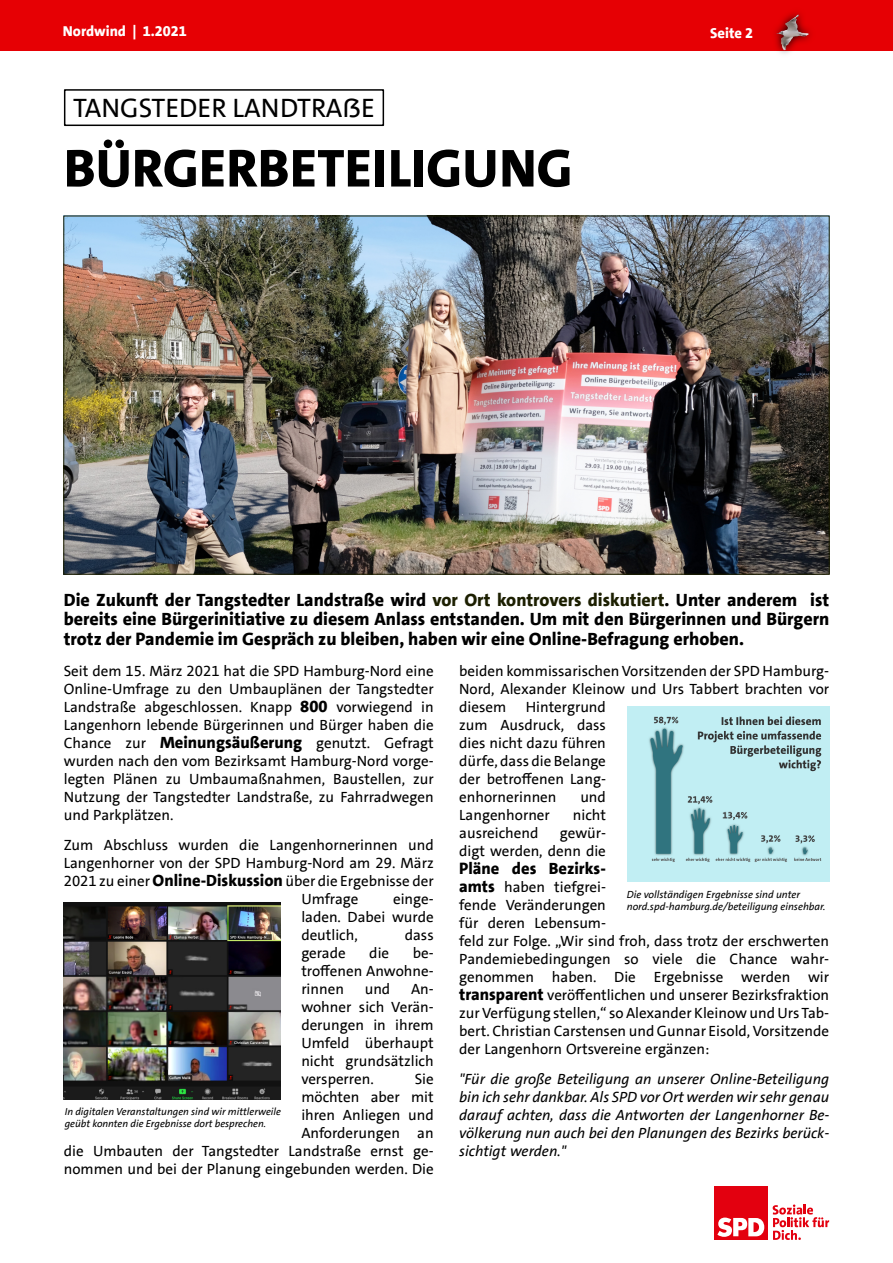
<style>
.page{position:relative;width:893px;height:1263px;background:#fff}
.page>*{position:absolute;margin:0;border:0;box-sizing:border-box;transform-origin:0 0}
.t1{font:800 54px "SPD The Sans Versal";color:#000}
.t2{font:27px "SPD The Sans Versal";color:#000}
.t3{font:800 18px/19.5px "SPD The Sans";color:#000;text-align:justify}
.t4{font:800 16.5px "SPD The Sans";color:#000}
.t5{font:15px/18px "SPD The Sans";color:#000;text-align:justify}
.t6{font:italic 15px/18px "SPD The Sans";color:#000;text-align:justify}
.t7{font:800 14.55px "SPD The Sans";color:#fff}
.t8{font:italic 10.5px/12.5px "SPD The Sans";color:#000}
.t9{font:italic 10.35px/11.1px "SPD The Sans";color:#000}
.s1{color:#1c1f00}
.s2{font-weight:800;font-size:16.5px}
</style>
<div class="page">
<div style="left:0;top:0;width:893px;height:51px;background:#e60004"></div>
<img style="left:775px;top:12px;width:36px;height:42px">
<img style="left:777px;top:15px;width:31px;height:35px">
<div style="left:714px;top:1186px;width:54px;height:54px;background:#e3000f"></div>
<svg style="left:717px;top:1217px;width:47px;height:20px"></svg>
<svg style="left:773px;top:1204px;width:56px;height:36px"></svg>
<div style="left:64px;top:89px;width:320px;height:37px;border:2px solid #000"></div>
<img style="left:65px;top:218px;width:763px;height:355px">
<img style="left:64px;top:903px;width:216px;height:196px">
<img style="left:627px;top:706px;width:202px;height:176px">
<p class="t7" style="left:63px;top:26px;width:125px">Nordwind | 1.2021</p>
<p class="t7" style="left:710px;top:27px;width:44px">Seite 2</p>
<h2 class="t2" style="left:73px;top:97px;width:303px">TANGSTEDER LANDTRAßE</h2>
<h1 class="t1" style="left:64px;top:147px;width:510px">BÜRGERBETEILIGUNG</h1>
<p class="t3" style="left:64px;top:592px;width:767px">Die Zukunft der Tangstedter Landstraße wird <span class="s1">vor Ort kontrovers diskutiert</span>. Unter anderem ist bereits eine Bürgerinitiative zu diesem Anlass entstanden. Um mit den Bürgerinnen und Bürgern trotz der Pandemie im Gespräch zu bleiben, haben wir eine Online-Befragung erhoben.</p>
<p class="t5" style="left:64px;top:663px;width:371px">Seit dem 15. März 2021 hat die SPD Hamburg-Nord eine Online-Umfrage zu den Umbauplänen der Tangstedter Landstraße abgeschlossen. Knapp <span class="s2">800</span> vorwiegend in Langenhorn lebende Bürgerinnen und Bürger haben die Chance zur <span class="s2">Meinungsäußerung</span> genutzt. Gefragt wurden nach den vom Bezirksamt Hamburg-Nord vorge&shy;legten Plänen zu Umbaumaßnahmen, Baustellen, zur Nutzung der Tangstedter Landstraße, zu Fahrradwegen und Parkplätzen.</p>
<p class="t5" style="left:64px;top:837px;width:371px">Zum Abschluss wurden die Langenhornerinnen und</p>
<p class="t5" style="left:64px;top:855px;width:371px">Langenhorner von der SPD Hamburg-Nord am 29. März</p>
<p class="t5" style="left:64px;top:873px;width:371px">2021 zu einer <span class="s2">Online-Diskussion</span> über die Ergebnisse der</p>
<p class="t5" style="left:301px;top:891px;width:59px">Umfrage</p>
<p class="t5" style="left:459px;top:663px;width:371px">beiden kommissarischen Vorsitzenden der SPD Hamburg-Nord, Alexander Kleinow und Urs Tabbert brachten vor diesem</p>
<p class="t5" style="left:459px;top:699px;width:148px;text-indent:67px">Hintergrund zum Ausdruck, dass dies nicht dazu führen dürfe, dass die Belange der betroffenen Lang&shy;enhornerinnen</p>
<p class="t5" style="left:580px;top:789px;width:27px">und</p>
<p class="t5" style="left:459px;top:807px;width:92px">Langenhorner</p>
<p class="t5" style="left:573px;top:807px;width:35px">nicht</p>
<p class="t5" style="left:459px;top:825px;width:81px">ausreichend</p>
<p class="t5" style="left:459px;top:825px;width:148px;text-align:right">gewür-<br>digt werden, denn die</p>
<p class="t4" style="left:459px;top:862px;width:148px">Pläne des Bezirks-</p>
<p class="t5" style="left:459px;top:879px;width:371px;text-align:left"><span class="s2">amts</span> haben tiefgrei-<br>fende Veränderungen<br>für deren Lebensum-<br>feld zur Folge. „Wir sind froh, dass trotz der erschwerten Pandemiebedingungen so viele die Chance wahr&shy;genommen haben. Die Ergebnisse werden wir <span class="s2">transparent</span> veröffentlichen und unserer Bezirksfraktion zur Verfügung stellen,“ so Alexander Kleinow und Urs Tab&shy;bert. Christian Carstensen und Gunnar Eisold, Vorsitzende der Langenhorn Ortsvereine ergänzen:</p>
<p class="t6" style="left:459px;top:1071px;width:371px">"Für die große Beteiligung an unserer Online-Beteiligung bin ich sehr dankbar. Als SPD vor Ort werden wir sehr genau darauf achten, dass die Antworten der Langenhorner Be&shy;völkerung nun auch bei den Planungen des Bezirks berück&shy;sichtigt werden."</p>
<p class="t8" style="left:627px;top:889px;width:200px">Die vollständigen Ergebnisse sind unter nord.spd-hamburg.de/beteiligung einsehbar.</p>
<p class="t5" style="left:301px;top:891px;width:134px;text-indent:92px">einge&shy;laden. Dabei wurde deutlich,</p>
<p class="t5" style="left:405px;top:927px;width:30px">dass</p>
<p class="t5" style="left:301px;top:945px;width:134px;text-indent:111px">be&shy;troffenen Anwohne&shy;rinnen</p>
<p class="t5" style="left:301px;top:945px;width:46px">gerade</p>
<p class="t5" style="left:369px;top:945px;width:21px">die</p>
<p class="t5" style="left:365px;top:981px;width:27px">und</p>
<p class="t5" style="left:301px;top:981px;width:134px;text-indent:110px">An&shy;wohner sich Verän&shy;derungen in ihrem Umfeld überhaupt nicht grundsätzlich versperren.</p>
<p class="t5" style="left:64px;top:1071px;width:371px;text-align:right">Sie<br>möchten aber mit<br>ihren Anliegen und<br>Anforderungen an<br>die Umbauten der Tangstedter Landstraße ernst ge&shy;nommen und bei der Planung eingebunden werden. Die</p>
<p class="t9" style="left:65px;top:1107px;width:218px">In digitalen Veranstaltungen sind wir mittlerweile geübt konnten die Ergebnisse dort besprechen.</p>
</div>
